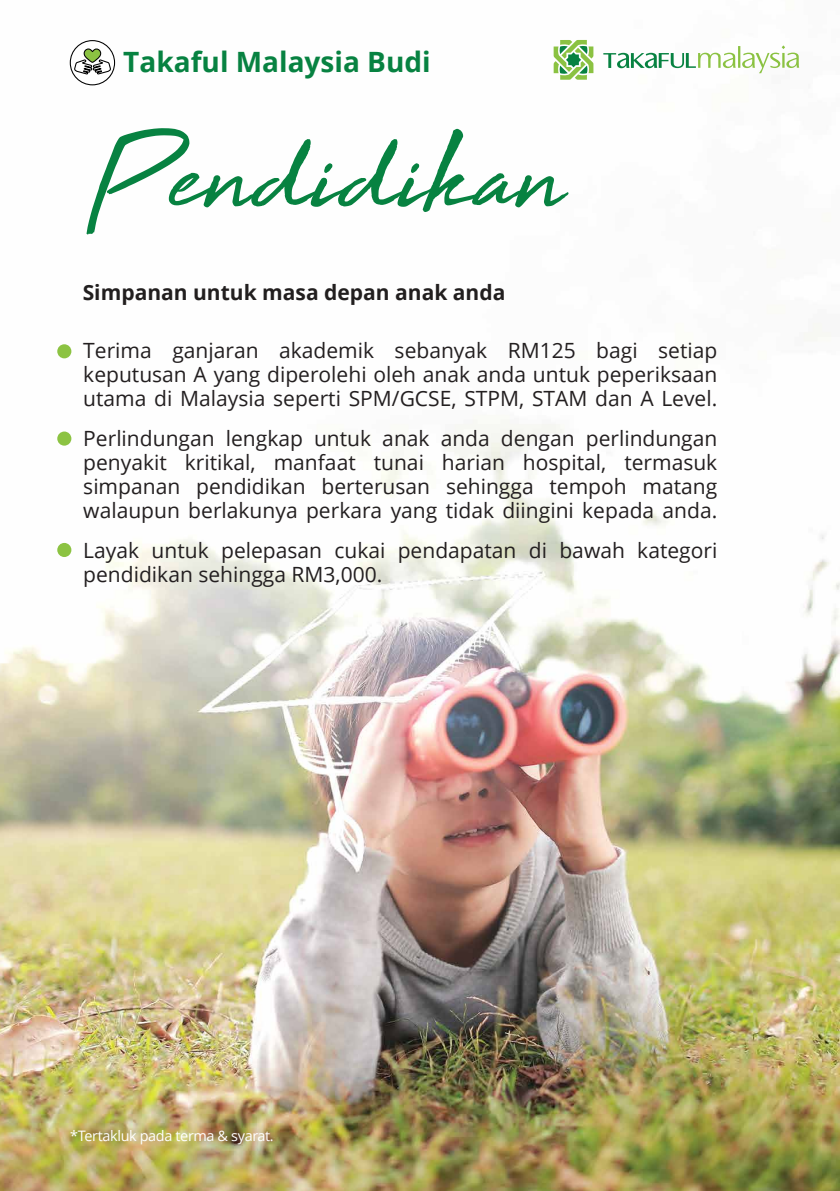
<style>
.page{position:relative;width:840px;height:1191px;background:#fff}
.page>*{position:absolute;margin:0;border:0;box-sizing:border-box;transform-origin:0 0}
.t1{font:126.6px "High Tide";color:#078241}
.t2{font:700 28px "Open Sans";color:#078241}
.t3{font:21px/24px "Open Sans";color:#231f20;text-align:justify}
.t4{font:700 21px "Open Sans";color:#221f1f}
.t5{font:14.4px "Open Sans";letter-spacing:-.025em;color:#fff}
</style>
<div class="page">
<img style="left:0;top:40px;width:839px;height:1151px">
<div style="left:57px;top:344px;width:14px;height:14px;background:#8cc342;border-radius:50%"></div>
<div style="left:57px;top:431px;width:14px;height:14px;background:#8cc342;border-radius:50%"></div>
<div style="left:57px;top:543px;width:14px;height:14px;background:#8cc342;border-radius:50%"></div>
<svg style="left:553px;top:40px;width:40px;height:40px"></svg>
<svg style="left:603px;top:53px;width:132px;height:15px"></svg>
<hr style="left:737px;top:46px;width:3px;height:22px;background:#8bc242">
<svg style="left:741px;top:45px;width:57px;height:28px"></svg>
<div style="left:70px;top:41px;width:44px;height:44px;background:#fff;border-radius:50%"></div>
<div style="left:70px;top:40px;width:45px;height:45px;border:1px solid #010101;border-radius:50%"></div>
<svg style="left:74px;top:48px;width:37px;height:27px"></svg>
<h2 class="t2" style="left:123px;top:42px;width:309px">Takaful Malaysia Budi</h2>
<h1 class="t1" style="left:83px;top:89px;width:481px">Pendidikan</h1>
<p class="t4" style="left:83px;top:277px;width:424px">Simpanan untuk masa depan anak anda</p>
<p class="t3" style="left:83px;top:338px;width:635px">Terima ganjaran akademik sebanyak RM125 bagi setiap keputusan A yang diperolehi oleh anak anda untuk peperiksaan utama di Malaysia seperti SPM/GCSE, STPM, STAM dan A Level.</p>
<p class="t3" style="left:83px;top:426px;width:635px">Perlindungan lengkap untuk anak anda dengan perlindungan penyakit kritikal, manfaat tunai harian hospital, termasuk simpanan pendidikan berterusan sehingga tempoh matang walaupun berlakunya perkara yang tidak diingini kepada anda.</p>
<p class="t3" style="left:83px;top:538px;width:635px">Layak untuk pelepasan cukai pendapatan di bawah kategori pendidikan sehingga RM3,000.</p>
<p class="t5" style="left:70px;top:1125px;width:205px">*Tertakluk pada terma &amp; syarat.</p>
</div>
